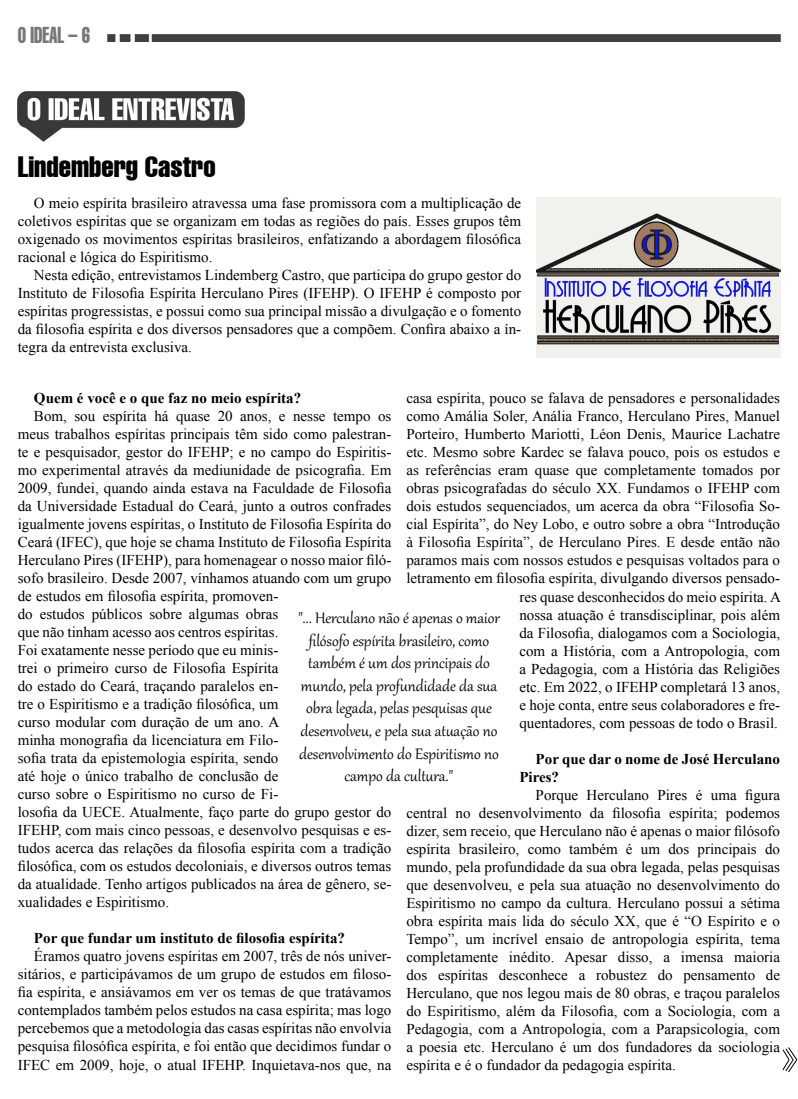
<style>
.page{position:relative;width:798px;height:1099px;background:#fff}
.page>*{position:absolute;margin:0;border:0;box-sizing:border-box;transform-origin:0 0}
.t1{font:extra-condensed 28.75px "Helvetica";color:#000}
.t2{font:extra-condensed 22.5px "Helvetica";color:#777;scale:.8 1}
.t3{font:18.75px/22.5px "Gabriola";color:#000;text-align:center}
.t4{font:15px/18px "Times New Roman";color:#000;text-align:justify}
.t5{font:700 15px/18px "Times New Roman";color:#000}
</style>
<div class="page">
<img style="left:107px;top:34px;width:672px;height:7px">
<img style="left:536px;top:198px;width:244px;height:160px">
<img style="left:18px;top:91px;width:226px;height:51px">
<svg style="left:782px;top:1047px;width:15px;height:25px"></svg>
<h2 class="t2" style="left:18px;top:20px;width:92px">O IDEAL – 6</h2>
<h1 class="t1" style="left:18px;top:149px;width:199px">Lindemberg Castro</h1>
<p class="t4" style="left:18px;top:194px;width:505px;text-indent:16px">O meio espírita brasileiro atravessa uma fase promissora com a multiplicação de coletivos espíritas que se organizam em todas as regiões do país. Esses grupos têm oxigenado os movimentos espíritas brasileiros, enfatizando a abordagem filosófica racional e lógica do Espiritismo.</p>
<p class="t4" style="left:18px;top:266px;width:505px;text-indent:16px">Nesta edição, entrevistamos Lindemberg Castro, que participa do grupo gestor do Instituto de Filosofia Espírita Herculano Pires (IFEHP). O IFEHP é composto por espíritas progressistas, e possui como sua principal missão a divulgação e o fomento da filosofia espírita e dos diversos pensadores que a compõem. Confira abaixo a ín&shy;tegra da entrevista exclusiva.</p>
<p class="t5" style="left:34px;top:388px;width:269px">Quem é você e o que faz no meio espírita?</p>
<p class="t4" style="left:18px;top:406px;width:375px;text-align:left;text-indent:16px">Bom, sou espírita há quase 20 anos, e nesse tempo os meus trabalhos espíritas principais têm sido como palestran&shy;te e pesquisador, gestor do IFEHP; e no campo do Espiritis&shy;mo experimental através da mediunidade de psicografia. Em 2009, fundei, quando ainda estava na Faculdade de Filosofia da Universidade Estadual do Ceará, junto a outros confrades igualmente jovens espíritas, o Instituto de Filosofia Espírita do Ceará (IFEC), que hoje se chama Instituto de Filosofia Espírita Herculano Pires (IFEHP), para homenagear o nosso maior filó&shy;sofo brasileiro. Desde 2007, vínhamos atuando com um grupo de estudos em filosofia espírita, promoven-<br>do estudos públicos sobre algumas obras<br>que não tinham acesso aos centros espíritas.<br>Foi exatamente nesse período que eu minis-<br>trei o primeiro curso de Filosofia Espírita<br>do estado do Ceará, traçando paralelos en-<br>tre o Espiritismo e a tradição filosófica, um<br>curso modular com duração de um ano. A<br>minha monografia da licenciatura em Filo-<br>sofia trata da epistemologia espírita, sendo<br>até hoje o único trabalho de conclusão de<br>curso sobre o Espiritismo no curso de Fi-<br>losofia da UECE. Atualmente, faço parte do grupo gestor do IFEHP, com mais cinco pessoas, e desenvolvo pesquisas e es&shy;tudos acerca das relações da filosofia espírita com a tradição filosófica, com os estudos decoloniais, e diversos outros temas da atualidade. Tenho artigos publicados na área de gênero, se&shy;xualidades e Espiritismo.</p>
<p class="t5" style="left:34px;top:928px;width:312px">Por que fundar um instituto de filosofia espírita?</p>
<p class="t4" style="left:18px;top:946px;width:375px;text-indent:16px">Éramos quatro jovens espíritas em 2007, três de nós univer&shy;sitários, e participávamos de um grupo de estudos em filoso&shy;fia espírita, e ansiávamos em ver os temas de que tratávamos contemplados também pelos estudos na casa espírita; mas logo percebemos que a metodologia das casas espíritas não envolvia pesquisa filosófica espírita, e foi então que decidimos fundar o IFEC em 2009, hoje, o atual IFEHP. Inquietava-nos que, na</p>
<p class="t4" style="left:406px;top:389px;width:376px;text-align:right">casa espírita, pouco se falava de pensadores e personalidades como Amália Soler, Anália Franco, Herculano Pires, Manuel Porteiro, Humberto Mariotti, Léon Denis, Maurice Lachatre etc. Mesmo sobre Kardec se falava pouco, pois os estudos e as referências eram quase que completamente tomados por obras psicografadas do século XX. Fundamos o IFEHP com dois estudos sequenciados, um acerca da obra “Filosofia So&shy;cial Espírita”, do Ney Lobo, e outro sobre a obra “Introdução à Filosofia Espírita”, de Herculano Pires. E desde então não paramos mais com nossos estudos e pesquisas voltados para o letramento em filosofia espírita, divulgando diversos pensado&shy;res quase desconhecidos do meio espírita. A<br>nossa atuação é transdisciplinar, pois além<br>da Filosofia, dialogamos com a Sociologia,<br>com a História, com a Antropologia, com<br>a Pedagogia, com a História das Religiões<br>etc. Em 2022, o IFEHP completará 13 anos,<br>e hoje conta, entre seus colaboradores e fre-<br>quentadores, com pessoas de todo o Brasil.</p>
<p class="t5" style="left:519px;top:749px;width:262px;text-indent:16px">Por que dar o nome de José Herculano<br>Pires?</p>
<p class="t4" style="left:406px;top:785px;width:375px;text-indent:129px">Porque Herculano Pires é uma figura central no desenvolvimento da filosofia espírita; podemos dizer, sem receio, que Herculano não é apenas o maior filósofo espírita brasileiro, como também é um dos principais do mundo, pela profundidade da sua obra legada, pelas pesquisas que desenvolveu, e pela sua atuação no desenvolvimento do Espiritismo no campo da cultura. Herculano possui a sétima obra espírita mais lida do século XX, que é “O Espírito e o Tempo”, um incrível ensaio de antropologia espírita, tema completamente inédito. Apesar disso, a imensa maioria dos espíritas desconhece a robustez do pensamento de Herculano, que nos legou mais de 80 obras, e traçou paralelos do Espiritismo, além da Filosofia, com a Sociologia, com a Pedagogia, com a Antropologia, com a Parapsicologia, com a poesia etc. Herculano é um dos fundadores da sociologia espírita e é o fundador da pedagogia espírita.</p>
<p class="t3" style="left:298px;top:605px;width:203px">"... Herculano não é apenas o maior filósofo espírita brasileiro, como também é um dos principais do mundo, pela profundidade da sua obra legada, pelas pesquisas que desenvolveu, e pela sua atuação no desenvolvimento do Espiritismo no campo da cultura."</p>
</div>
